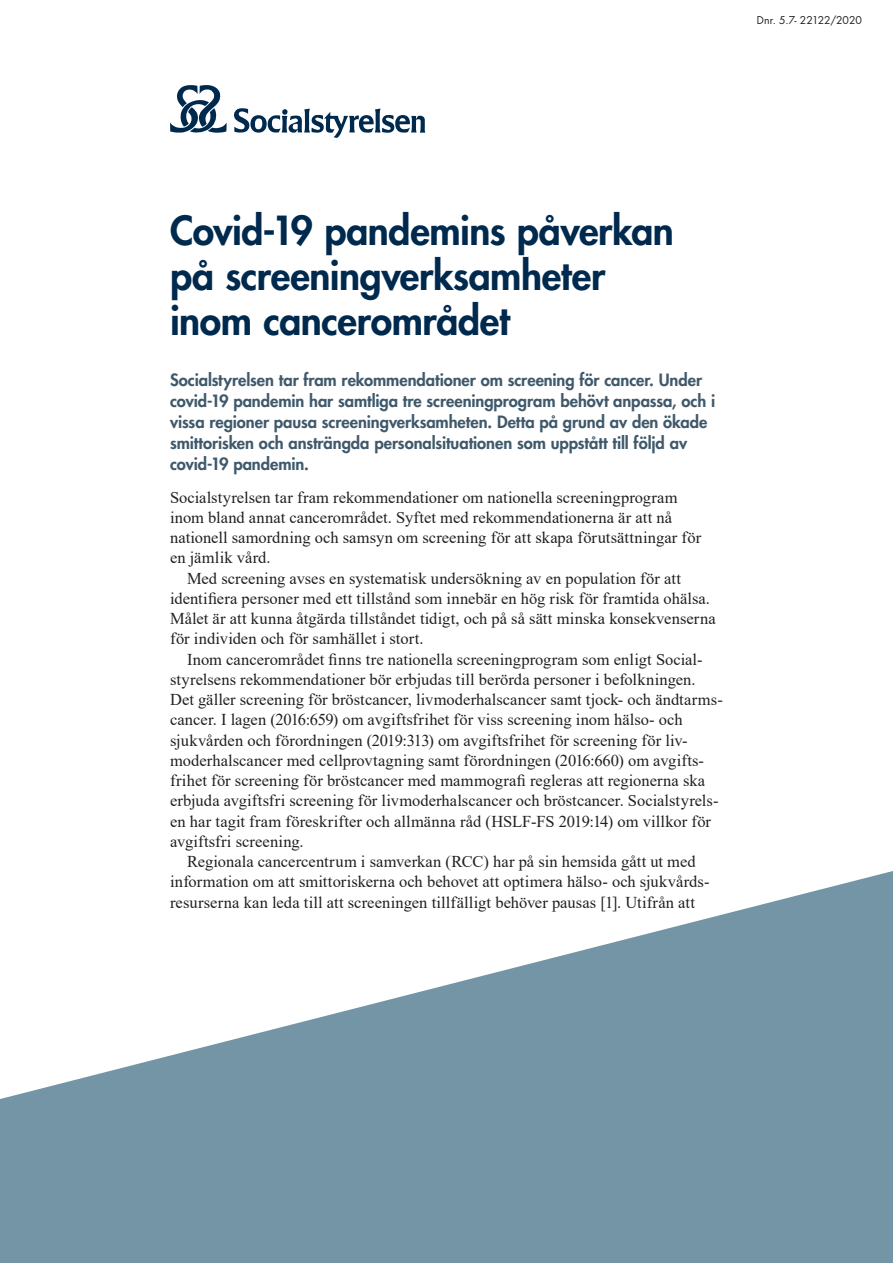
<style>
.page{position:relative;width:893px;height:1263px;background:#fff}
.page>*{position:absolute;margin:0;border:0;box-sizing:border-box;transform-origin:0 0}
.Rubrik_1{font:800 39px/45px "Futura Std";letter-spacing:-.01em;color:#00294e}
.Brödtext_indrag{font:16.5px/20.2px "Times New Roman";letter-spacing:.005em;color:#231f20}
.Ingress_Heavy{font:800 16.5px/21px "Futura Std";letter-spacing:-.005em;color:#3f596b}
.Brödtext{font:16.5px/20.2px "Times New Roman";color:#231f20}
.t1{font:10.5px "Futura Std";letter-spacing:-.005em;color:#231f20}
</style>
<div class="page">
<svg style="left:170px;top:85px;width:57px;height:48px"></svg>
<svg style="left:234px;top:108px;width:191px;height:30px"></svg>
<svg style="left:0;top:871px;width:893px;height:392px;fill:#7395a5"></svg>
<p class="t1" style="left:757px;top:13px;width:106px">Dnr. 5.7- 22122/2020</p>
<h1 class="Rubrik_1" style="left:170px;top:208px;width:505px">Covid-19 pandemins påverkan på screeningverksamheter inom cancerområdet</h1>
<p class="Ingress_Heavy" style="left:170px;top:369px;width:547px">Socialstyrelsen tar fram rekommendationer om screening för cancer. Under covid-19 pandemin har samtliga tre screeningprogram behövt anpassa, och i vissa regioner pausa screeningverksamheten. Detta på grund av den ökade smittorisken och ansträngda personalsituationen som uppstått till följd av covid-19 pandemin.</p>
<p class="Brödtext" style="left:170px;top:486px;width:533px">Socialstyrelsen tar fram rekommendationer om nationella screeningprogram inom bland annat cancerområdet. Syftet med rekommendationerna är att nå nationell samordning och samsyn om screening för att skapa förutsättningar för en jämlik vård.</p>
<p class="Brödtext_indrag" style="left:170px;top:567px;width:547px;text-indent:17px">Med screening avses en systematisk undersökning av en population för att identifiera personer med ett tillstånd som innebär en hög risk för framtida ohälsa.<br>Målet är att kunna åtgärda tillståndet tidigt, och på så sätt minska konsekvenserna för individen och för samhället i stort.</p>
<p class="Brödtext_indrag" style="left:170px;top:648px;width:554px;text-indent:17px">Inom cancerområdet finns tre nationella screeningprogram som enligt Social&shy;styrelsens rekommendationer bör erbjudas till berörda personer i befolkningen.<br>Det gäller screening för bröstcancer, livmoderhalscancer samt tjock- och ändtarms&shy;cancer. I lagen (2016:659) om avgiftsfrihet för viss screening inom hälso- och sjukvården och förordningen (2019:313) om avgiftsfrihet för screening för liv&shy;moderhalscancer med cellprovtagning samt förordningen (2016:660) om avgifts&shy;frihet för screening för bröstcancer med mammografi regleras att regionerna ska erbjuda avgiftsfri screening för livmoderhalscancer och bröstcancer. Socialstyrels&shy;en har tagit fram föreskrifter och allmänna råd (HSLF-FS 2019:14) om villkor för avgiftsfri screening.</p>
<p class="Brödtext_indrag" style="left:170px;top:851px;width:541px;text-indent:17px">Regionala cancercentrum i samverkan (RCC) har på sin hemsida gått ut med information om att smittoriskerna och behovet att optimera hälso- och sjukvårds&shy;resurserna kan leda till att screeningen tillfälligt behöver pausas [1]. Utifrån att</p>
</div>
